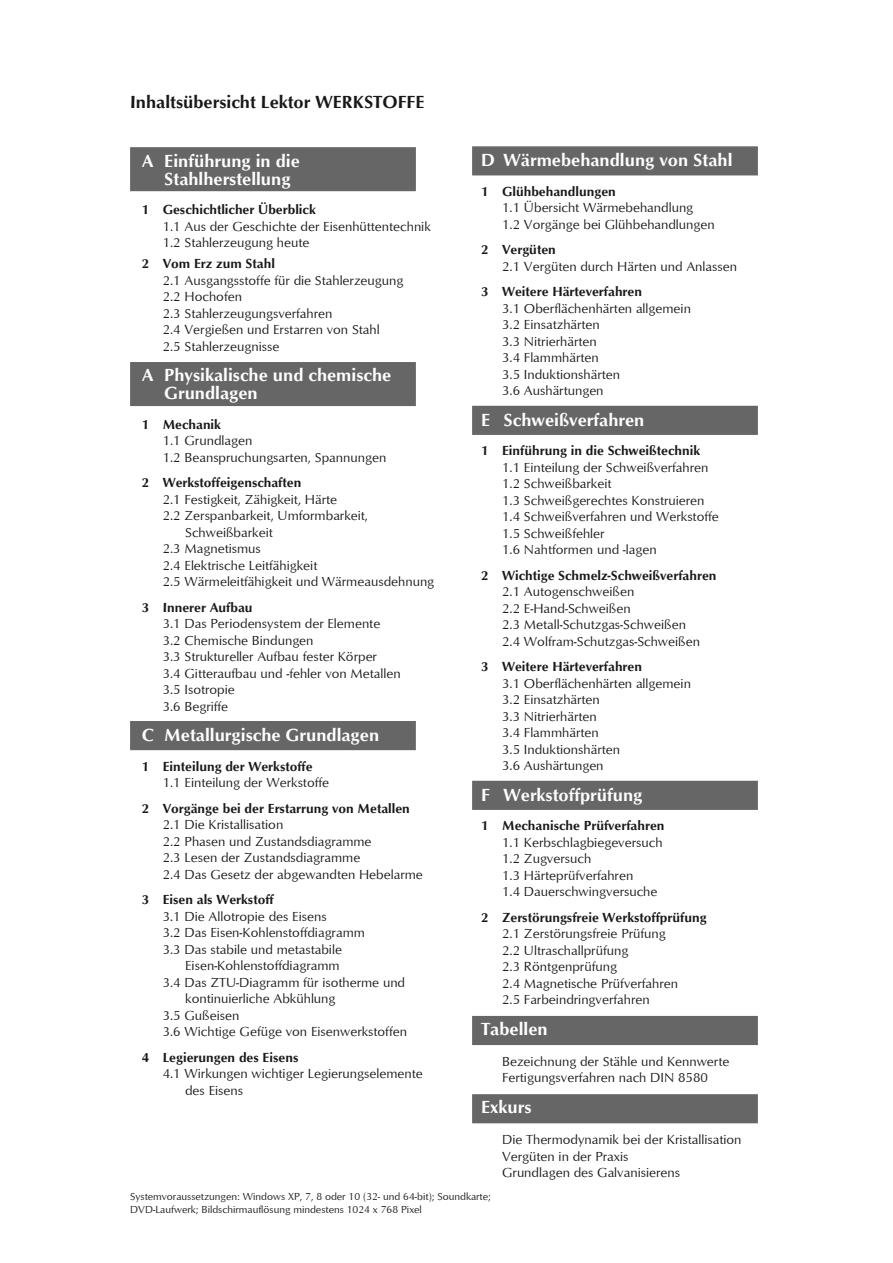
<style>
.page{position:relative;width:893px;height:1263px;background:#fff}
.page>*{position:absolute;margin:0;border:0;box-sizing:border-box;transform-origin:0 0}
.t1{font:700 18px/18px "Optimum";color:#fff}
.t2{font:700 18px "Optimum";color:#1a171b}
.t3{font:13.5px/16.5px "Optimum";color:#1a171b}
.t4{font:700 13.5px "Optimum";color:#1a171b}
.t5{font:10.5px/12.6px "Optimum";color:#1a171b}
</style>
<div class="page">
<div style="left:130px;top:147px;width:286px;height:44px;background:#666;border:2px solid #666"></div>
<div style="left:130px;top:362px;width:286px;height:44px;background:#666"></div>
<div style="left:472px;top:406px;width:286px;height:29px;background:#666"></div>
<div style="left:472px;top:781px;width:286px;height:29px;background:#666;border:2px solid #666"></div>
<div style="left:472px;top:1016px;width:286px;height:29px;background:#666"></div>
<div style="left:472px;top:1094px;width:286px;height:29px;background:#666;border:2px solid #666"></div>
<div style="left:472px;top:146px;width:286px;height:29px;background:#666;border:2px solid #666"></div>
<div style="left:130px;top:721px;width:286px;height:29px;background:#666"></div>
<h1 class="t2" style="left:130px;top:91px;width:296px">Inhaltsübersicht Lektor WERKSTOFFE</h1>
<h1 class="t1" style="left:164px;top:151px;width:137px;text-indent:-22px">A Einführung in die<br>Stahlherstellung</h1>
<p class="t4" style="left:142px;top:202px;width:176px">1 Geschichtlicher Überblick</p>
<p class="t3" style="left:163px;top:217px;width:270px">1.1 Aus der Geschichte der Eisenhüttentechnik<br>1.2 Stahlerzeugung heute</p>
<p class="t4" style="left:142px;top:256px;width:135px">2 Vom Erz zum Stahl</p>
<p class="t3" style="left:163px;top:271px;width:242px">2.1 Ausgangsstoffe für die Stahlerzeugung<br>2.2 Hochofen<br>2.3 Stahlerzeugungsverfahren<br>2.4 Vergießen und Erstarren von Stahl<br>2.5 Stahlerzeugnisse</p>
<h1 class="t1" style="left:164px;top:366px;width:229px;text-indent:-22px">A Physikalische und chemische<br>Grundlagen</h1>
<p class="t4" style="left:142px;top:416px;width:81px">1 Mechanik</p>
<p class="t3" style="left:163px;top:432px;width:225px">1.1 Grundlagen<br>1.2 Beanspruchungsarten, Spannungen</p>
<p class="t4" style="left:142px;top:475px;width:161px">2 Werkstoffeigenschaften</p>
<p class="t3" style="left:163px;top:490px;width:176px">2.1 Festigkeit, Zähigkeit, Härte</p>
<p class="t3" style="left:163px;top:507px;width:207px">2.2 Zerspanbarkeit, Umformbarkeit,</p>
<p class="t3" style="left:185px;top:523px;width:89px">Schweißbarkeit</p>
<p class="t3" style="left:163px;top:540px;width:100px">2.3 Magnetismus</p>
<p class="t3" style="left:163px;top:556px;width:156px">2.4 Elektrische Leitfähigkeit</p>
<p class="t3" style="left:163px;top:573px;width:273px">2.5 Wärmeleitfähigkeit und Wärmeausdehnung</p>
<p class="t4" style="left:142px;top:599px;width:112px">3 Innerer Aufbau</p>
<p class="t3" style="left:163px;top:615px;width:239px">3.1 Das Periodensystem der Elemente<br>3.2 Chemische Bindungen<br>3.3 Struktureller Aufbau fester Körper<br>3.4 Gitteraufbau und -fehler von Metallen<br>3.5 Isotropie<br>3.6 Begriffe</p>
<h1 class="t1" style="left:142px;top:726px;width:239px">C Metallurgische Grundlagen</h1>
<p class="t4" style="left:142px;top:758px;width:172px">1 Einteilung der Werkstoffe</p>
<p class="t3" style="left:163px;top:774px;width:168px">1.1 Einteilung der Werkstoffe</p>
<p class="t4" style="left:142px;top:800px;width:270px">2 Vorgänge bei der Erstarrung von Metallen</p>
<p class="t3" style="left:163px;top:816px;width:262px">2.1 Die Kristallisation<br>2.2 Phasen und Zustandsdiagramme<br>2.3 Lesen der Zustandsdiagramme<br>2.4 Das Gesetz der abgewandten Hebelarme</p>
<p class="t4" style="left:142px;top:892px;width:134px">3 Eisen als Werkstoff</p>
<p class="t3" style="left:163px;top:907px;width:165px">3.1 Die Allotropie des Eisens</p>
<p class="t3" style="left:163px;top:924px;width:204px">3.2 Das Eisen-Kohlenstoffdiagramm</p>
<p class="t3" style="left:163px;top:940px;width:181px">3.3 Das stabile und metastabile</p>
<p class="t3" style="left:185px;top:957px;width:156px">Eisen-Kohlenstoffdiagramm</p>
<p class="t3" style="left:163px;top:973px;width:244px">3.4 Das ZTU-Diagramm für isotherme und</p>
<p class="t3" style="left:185px;top:990px;width:152px">kontinuierliche Abkühlung</p>
<p class="t3" style="left:163px;top:1006px;width:78px">3.5 Gußeisen</p>
<p class="t3" style="left:163px;top:1023px;width:246px">3.6 Wichtige Gefüge von Eisenwerkstoffen</p>
<p class="t4" style="left:142px;top:1049px;width:158px">4 Legierungen des Eisens</p>
<p class="t3" style="left:185px;top:1065px;width:239px;text-indent:-22px">4.1 Wirkungen wichtiger Legierungselemente des Eisens</p>
<h1 class="t1" style="left:481px;top:151px;width:253px">D Wärmebehandlung von Stahl</h1>
<p class="t4" style="left:481px;top:184px;width:136px">1 Glühbehandlungen</p>
<p class="t3" style="left:502px;top:199px;width:214px">1.1 Übersicht Wärmebehandlung<br>1.2 Vorgänge bei Glühbehandlungen</p>
<p class="t4" style="left:481px;top:242px;width:76px">2 Vergüten</p>
<p class="t3" style="left:502px;top:258px;width:236px">2.1 Vergüten durch Härten und Anlassen</p>
<p class="t4" style="left:481px;top:284px;width:162px">3 Weitere Härteverfahren</p>
<p class="t3" style="left:502px;top:300px;width:190px">3.1 Oberflächenhärten allgemein<br>3.2 Einsatzhärten<br>3.3 Nitrierhärten<br>3.4 Flammhärten<br>3.5 Induktionshärten<br>3.6 Aushärtungen</p>
<h1 class="t1" style="left:481px;top:411px;width:165px">E Schweißverfahren</h1>
<p class="t4" style="left:481px;top:443px;width:221px">1 Einführung in die Schweißtechnik</p>
<p class="t3" style="left:502px;top:459px;width:218px">1.1 Einteilung der Schweißverfahren<br>1.2 Schweißbarkeit<br>1.3 Schweißgerechtes Konstruieren<br>1.4 Schweißverfahren und Werkstoffe<br>1.5 Schweißfehler<br>1.6 Nahtformen und -lagen</p>
<p class="t4" style="left:481px;top:567px;width:237px">2 Wichtige Schmelz-Schweißverfahren</p>
<p class="t3" style="left:502px;top:583px;width:199px">2.1 Autogenschweißen<br>2.2 E-Hand-Schweißen<br>2.3 Metall-Schutzgas-Schweißen<br>2.4 Wolfram-Schutzgas-Schweißen</p>
<p class="t4" style="left:481px;top:659px;width:162px">3 Weitere Härteverfahren</p>
<p class="t3" style="left:502px;top:675px;width:190px">3.1 Oberflächenhärten allgemein<br>3.2 Einsatzhärten<br>3.3 Nitrierhärten<br>3.4 Flammhärten<br>3.5 Induktionshärten<br>3.6 Aushärtungen</p>
<h1 class="t1" style="left:481px;top:786px;width:163px">F Werkstoffprüfung</h1>
<p class="t4" style="left:481px;top:818px;width:185px">1 Mechanische Prüfverfahren</p>
<p class="t3" style="left:502px;top:834px;width:162px">1.1 Kerbschlagbiegeversuch<br>1.2 Zugversuch<br>1.3 Härteprüfverfahren<br>1.4 Dauerschwingversuche</p>
<p class="t4" style="left:481px;top:909px;width:227px">2 Zerstörungsfreie Werkstoffprüfung</p>
<p class="t3" style="left:502px;top:925px;width:177px">2.1 Zerstörungsfreie Prüfung<br>2.2 Ultraschallprüfung<br>2.3 Röntgenprüfung<br>2.4 Magnetische Prüfverfahren<br>2.5 Farbeindringverfahren</p>
<h1 class="t1" style="left:481px;top:1020px;width:68px">Tabellen</h1>
<p class="t3" style="left:502px;top:1053px;width:229px">Bezeichnung der Stähle und Kennwerte<br>Fertigungsverfahren nach DIN 8580</p>
<h1 class="t1" style="left:481px;top:1098px;width:52px">Exkurs</h1>
<p class="t3" style="left:502px;top:1131px;width:241px">Die Thermodynamik bei der Kristallisation<br>Vergüten in der Praxis<br>Grundlagen des Galvanisierens</p>
<p class="t5" style="left:130px;top:1190px;width:362px">Systemvoraussetzungen: Windows XP, 7, 8 oder 10 (32- und 64-bit); Soundkarte;<br>DVD-Laufwerk; Bildschirmauflösung mindestens 1024 x 768 Pixel</p>
</div>
